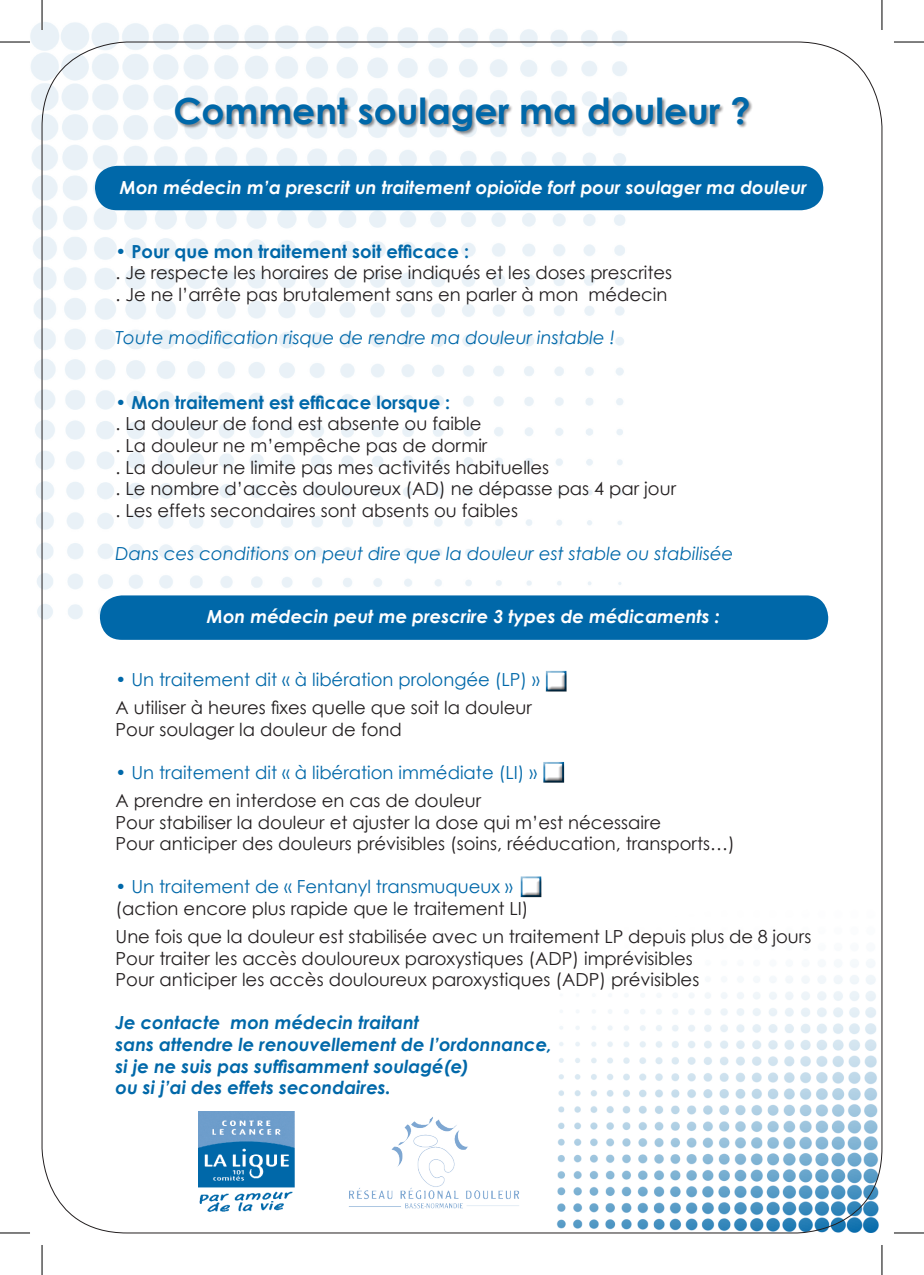
<style>
.page{position:relative;width:924px;height:1275px;background:#fff}
.page>*{position:absolute;margin:0;border:0;box-sizing:border-box;transform-origin:0 0}
.t1{font:700 36px "Century Gothic";color:#0068a9}
.t2{font:18px "Century Gothic";color:#231f20}
.t3{font:italic 700 18px "Century Gothic";color:#0068a9}
.t4{font:18px "Century Gothic";color:#0068a9}
.t5{font:italic 700 18px "Century Gothic";color:#fff}
.t6{font:italic 18px "Century Gothic";color:#0068a9}
.t7{font:700 18px "Century Gothic";color:#0068a9}
.s1{font-weight:700}
</style>
<div class="page">
<img style="left:30px;top:22px;width:606px;height:607px">
<img style="left:557px;top:961px;width:324px;height:272px">
<div style="left:95px;top:166px;width:727px;height:44px;background:#0068a9;border-radius:22px"></div>
<div style="left:100px;top:595px;width:727px;height:45px;background:#0068a9;border-radius:22px"></div>
<img style="left:348px;top:1117px;width:172px;height:92px">
<img style="left:198px;top:1111px;width:97px;height:101px">
<div style="left:175px;top:97px;width:578px;height:38px;background:#231f20;opacity:.5"></div>
<div style="left:544px;top:669px;width:26px;height:23px;background:#231f20;opacity:.75"></div>
<div style="left:541px;top:760px;width:26px;height:23px;background:#231f20;opacity:.75"></div>
<div style="left:519px;top:875px;width:26px;height:23px;background:#231f20;opacity:.75"></div>
<hr style="left:41px;top:0;width:2px;height:30px;background:#fff">
<hr style="left:0;top:42px;width:30px;height:1px;background:#000">
<hr style="left:893px;top:42px;width:30px;height:1px;background:#000">
<hr style="left:0;top:1232px;width:30px;height:1px;background:#000">
<hr style="left:893px;top:1232px;width:30px;height:1px;background:#000">
<hr style="left:42px;top:0;width:1px;height:30px;background:#000">
<hr style="left:42px;top:1245px;width:1px;height:30px;background:#000">
<hr style="left:881px;top:0;width:1px;height:30px;background:#000">
<hr style="left:881px;top:1245px;width:1px;height:30px;background:#000">
<p class="t1" style="left:173px;top:89px;width:578px">Comment soulager ma douleur ?</p>
<p class="t5" style="left:120px;top:176px;width:688px">Mon médecin m’a prescrit un traitement opioïde fort pour soulager ma douleur</p>
<p class="t7" style="left:115px;top:240px;width:355px">• Pour que mon traitement soit efficace :</p>
<p class="t2" style="left:115px;top:262px;width:558px">. Je respecte les horaires de prise indiqués et les doses prescrites</p>
<p class="t2" style="left:115px;top:283px;width:553px">. Je ne l’arrête pas brutalement sans en parler à mon médecin</p>
<p class="t6" style="left:115px;top:326px;width:501px">Toute modification risque de rendre ma douleur instable !</p>
<p class="t7" style="left:115px;top:391px;width:336px">• Mon traitement est efficace lorsque :</p>
<p class="t2" style="left:115px;top:413px;width:367px">. La douleur de fond est absente ou faible</p>
<p class="t2" style="left:115px;top:434px;width:373px">. La douleur ne m’empêche pas de dormir</p>
<p class="t2" style="left:115px;top:456px;width:435px">. La douleur ne limite pas mes activités habituelles</p>
<p class="t2" style="left:115px;top:478px;width:561px">. Le nombre d’accès douloureux (AD) ne dépasse pas 4 par jour</p>
<p class="t2" style="left:115px;top:499px;width:404px">. Les effets secondaires sont absents ou faibles</p>
<p class="t6" style="left:115px;top:542px;width:619px">Dans ces conditions on peut dire que la douleur est stable ou stabilisée</p>
<p class="t5" style="left:207px;top:604px;width:514px">Mon médecin peut me prescrire 3 types de médicaments :</p>
<p class="t4" style="left:115px;top:668px;width:425px"><span class="s1">•</span> Un traitement dit « à libération prolongée (LP) »</p>
<p class="t2" style="left:115px;top:696px;width:417px">A utiliser à heures fixes quelle que soit la douleur</p>
<p class="t2" style="left:115px;top:718px;width:287px">Pour soulager la douleur de fond</p>
<p class="t4" style="left:115px;top:761px;width:423px"><span class="s1">•</span> Un traitement dit « à libération immédiate (LI) »</p>
<p class="t2" style="left:115px;top:789px;width:367px">A prendre en interdose en cas de douleur</p>
<p class="t2" style="left:115px;top:811px;width:547px">Pour stabiliser la douleur et ajuster la dose qui m’est nécessaire</p>
<p class="t2" style="left:115px;top:832px;width:620px">Pour anticiper des douleurs prévisibles (soins, rééducation, transports…)</p>
<p class="t4" style="left:115px;top:876px;width:398px"><span class="s1">•</span> Un traitement de « Fentanyl transmuqueux »</p>
<p class="t2" style="left:115px;top:897px;width:414px">(action encore plus rapide que le traitement LI)</p>
<p class="t2" style="left:115px;top:925px;width:697px">Une fois que la douleur est stabilisée avec un traitement LP depuis plus de 8 jours</p>
<p class="t2" style="left:115px;top:947px;width:578px">Pour traiter les accès douloureux paroxystiques (ADP) imprévisibles</p>
<p class="t2" style="left:115px;top:968px;width:585px">Pour anticiper les accès douloureux paroxystiques (ADP) prévisibles</p>
<p class="t3" style="left:115px;top:1011px;width:305px">Je contacte mon médecin traitant</p>
<p class="t3" style="left:115px;top:1033px;width:438px">sans attendre le renouvellement de l’ordonnance,</p>
<p class="t3" style="left:115px;top:1054px;width:355px">si je ne suis pas suffisamment soulagé(e)</p>
<p class="t3" style="left:115px;top:1076px;width:277px">ou si j’ai des effets secondaires.</p>
</div>
